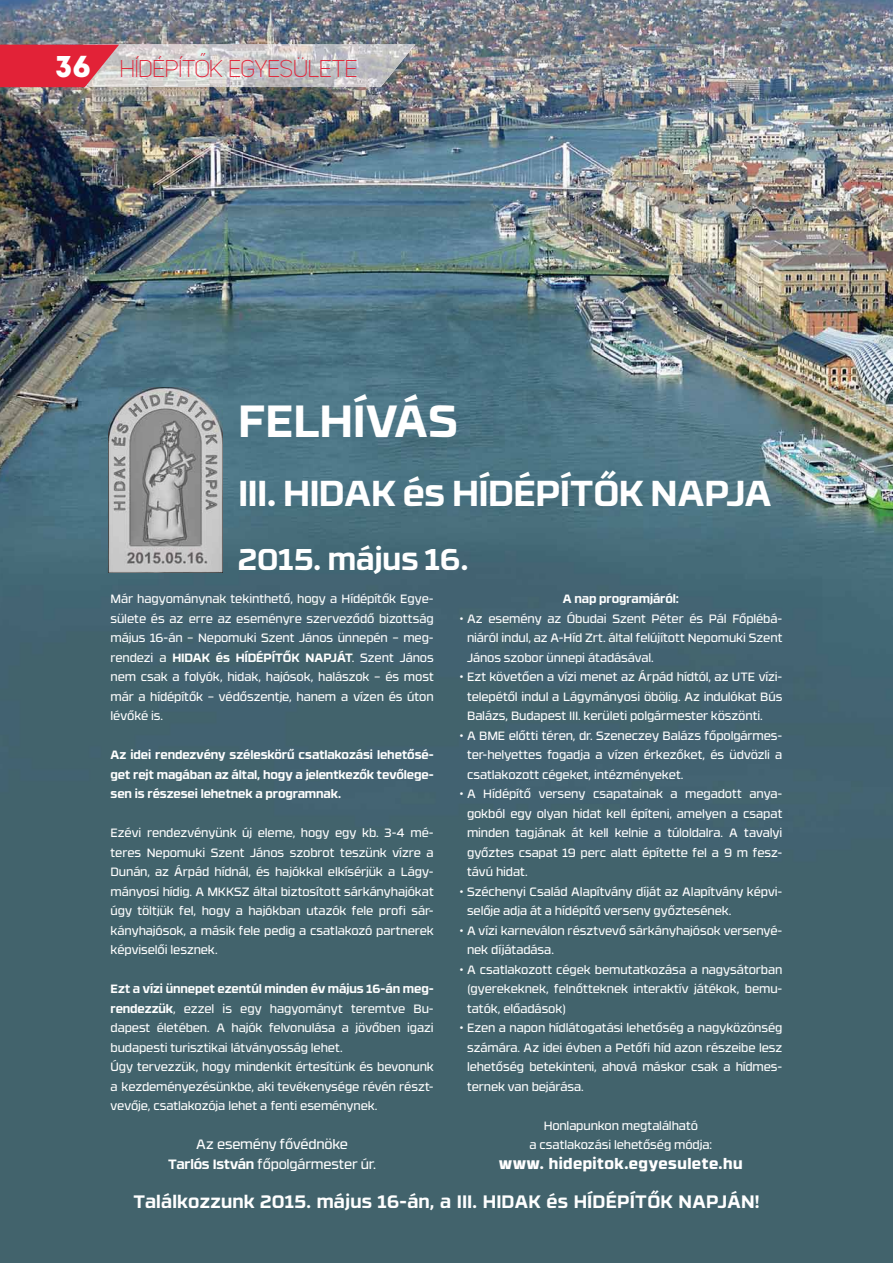
<style>
.page{position:relative;width:893px;height:1263px;background:#fff}
.page>*{position:absolute;margin:0;border:0;box-sizing:border-box;transform-origin:0 0}
.t1{font:700 45px "RB No 3.1";letter-spacing:.005em;color:#fff}
.t2{font:700 36px "RB No 3.1";letter-spacing:-.015em;color:#fff}
.t3{font:700 30px "RB No 3.1";letter-spacing:.01em;color:#fff}
.t4{font:24px "Uni Sans Light";letter-spacing:-.05em;color:#e22237}
.t5{font:700 18px "RB No 3.1";letter-spacing:.01em;color:#fff}
.t6{font:800 15px "RB No 3.1";letter-spacing:.03em;color:#fff}
.t7{font:13.5px/19.5px "RB No 3.1";letter-spacing:-.015em;color:#fff;text-align:center}
.t8{font:12px/19.5px "RB No 3.1";letter-spacing:-.01em;color:#fff;text-align:justify}
.t9{font:700 12px/19.5px "RB No 3.1";letter-spacing:-.01em;color:#fff;text-align:justify}
.s1{font-family:"Intro";font-size:30px;color:#fff}
.s2{font-weight:700}
</style>
<div class="page">
<img style="left:0;top:0;width:893px;height:1262px">
<img style="left:83px;top:44px;width:332px;height:43px">
<svg style="left:0;top:45px;width:119px;height:42px;background:#e03b4c"></svg>
<img style="left:108px;top:387px;width:114px;height:186px">
<h3 class="t4" style="left:55px;top:59px;width:304px"><span class="s1">36</span> HÍDÉPÍTO˝K EGYESÜLETE</h3>
<h1 class="t1" style="left:238px;top:403px;width:221px">FELHÍVÁS</h1>
<h2 class="t2" style="left:238px;top:479px;width:535px">III. HIDAK és HÍDÉPÍTŐK NAPJA</h2>
<h3 class="t3" style="left:238px;top:548px;width:232px">2015. május 16.</h3>
<p class="t8" style="left:111px;top:590px;width:325px">Már hagyománynak tekinthető, hogy a Hídépítők Egye&shy;sülete és az erre az eseményre szerveződő bizottság május 16-án – Nepomuki Szent János ünnepén – meg&shy;rendezi a <span class="s2">HIDAK és HÍDÉPÍTŐK NAPJÁT</span>. Szent János nem csak a folyók, hidak, hajósok, halászok – és most már a hídépítők – védőszentje, hanem a vízen és úton lévőké is.</p>
<p class="t9" style="left:111px;top:746px;width:325px">Az idei rendezvény széleskörű csatlakozási lehetősé&shy;get rejt magában az által, hogy a jelentkezők tevőlege&shy;sen is részesei lehetnek a programnak.</p>
<p class="t8" style="left:111px;top:824px;width:325px">Ezévi rendezvényünk új eleme, hogy egy kb. 3-4 mé&shy;teres Nepomuki Szent János szobrot teszünk vízre a Dunán, az Árpád hídnál, és hajókkal elkísérjük a Lágy&shy;mányosi hídig. A MKKSZ által biztosított sárkányhajókat úgy töltjük fel, hogy a hajókban utazók fele profi sár&shy;kányhajósok, a másik fele pedig a csatlakozó partnerek képviselői lesznek.</p>
<p class="t8" style="left:111px;top:980px;width:325px;text-align:left"><span class="s2">Ezt a vízi ünnepet ezentúl minden év május 16-án meg&shy;rendezzük</span>, ezzel is egy hagyományt teremtve Bu&shy;dapest életében. A hajók felvonulása a jövőben igazi budapesti turisztikai látványosság lehet.<br>Úgy tervezzük, hogy mindenkit értesítünk és bevonunk a kezdeményezésünkbe, aki tevékenysége révén részt&shy;vevője, csatlakozója lehet a fenti eseménynek.</p>
<p class="t7" style="left:168px;top:1135px;width:209px">Az esemény fővédnöke<br><span class="s2">Tarlós István</span> főpolgármester úr.</p>
<p class="t9" style="left:563px;top:590px;width:118px">A nap programjáról:</p>
<p class="t8" style="left:467px;top:609px;width:317px;text-indent:-8px">• Az esemény az Óbudai Szent Péter és Pál Főplébá&shy;niáról indul, az A-Híd Zrt. által felújított Nepomuki Szent János szobor ünnepi átadásával.</p>
<p class="t8" style="left:467px;top:668px;width:317px;text-indent:-8px">• Ezt követően a vízi menet az Árpád hídtól, az UTE vízi&shy;telepétől indul a Lágymányosi öbölig. Az indulókat Bús Balázs, Budapest III. kerületi polgármester köszönti.</p>
<p class="t8" style="left:467px;top:726px;width:317px;text-indent:-8px">• A BME előtti téren, dr. Szeneczey Balázs főpolgármes&shy;ter-helyettes fogadja a vízen érkezőket, és üdvözli a csatlakozott cégeket, intézményeket.</p>
<p class="t8" style="left:467px;top:785px;width:317px;text-indent:-8px">• A Hídépítő verseny csapatainak a megadott anya&shy;gokból egy olyan hidat kell építeni, amelyen a csapat minden tagjának át kell kelnie a túloldalra. A tavalyi győztes csapat 19 perc alatt építette fel a 9 m fesz&shy;távú hidat.</p>
<p class="t8" style="left:467px;top:882px;width:317px;text-indent:-8px">• Széchenyi Család Alapítvány díját az Alapítvány képvi&shy;selője adja át a hídépítő verseny győztesének.</p>
<p class="t8" style="left:467px;top:921px;width:317px;text-indent:-8px">• A vízi karneválon résztvevő sárkányhajósok versenyé&shy;nek díjátadása.</p>
<p class="t8" style="left:467px;top:960px;width:317px;text-indent:-8px">• A csatlakozott cégek bemutatkozása a nagysátorban (gyerekeknek, felnőtteknek interaktív játékok, bemu&shy;tatók, előadások)</p>
<p class="t8" style="left:467px;top:1019px;width:317px;text-indent:-8px">• Ezen a napon hídlátogatási lehetőség a nagyközönség számára. Az idei évben a Petőfi híd azon részeibe lesz lehetőség betekinteni, ahová máskor csak a hídmes&shy;ternek van bejárása.</p>
<p class="t8" style="left:529px;top:1116px;width:184px;text-align:center">Honlapunkon megtalálható<br>a csatlakozási lehetőség módja:</p>
<p class="t6" style="left:499px;top:1157px;width:245px">www. hidepitok.egyesulete.hu</p>
<h3 class="t5" style="left:133px;top:1194px;width:628px">Találkozzunk 2015. május 16-án, a III. HIDAK és HÍDÉPÍTŐK NAPJÁN!</h3>
</div>
